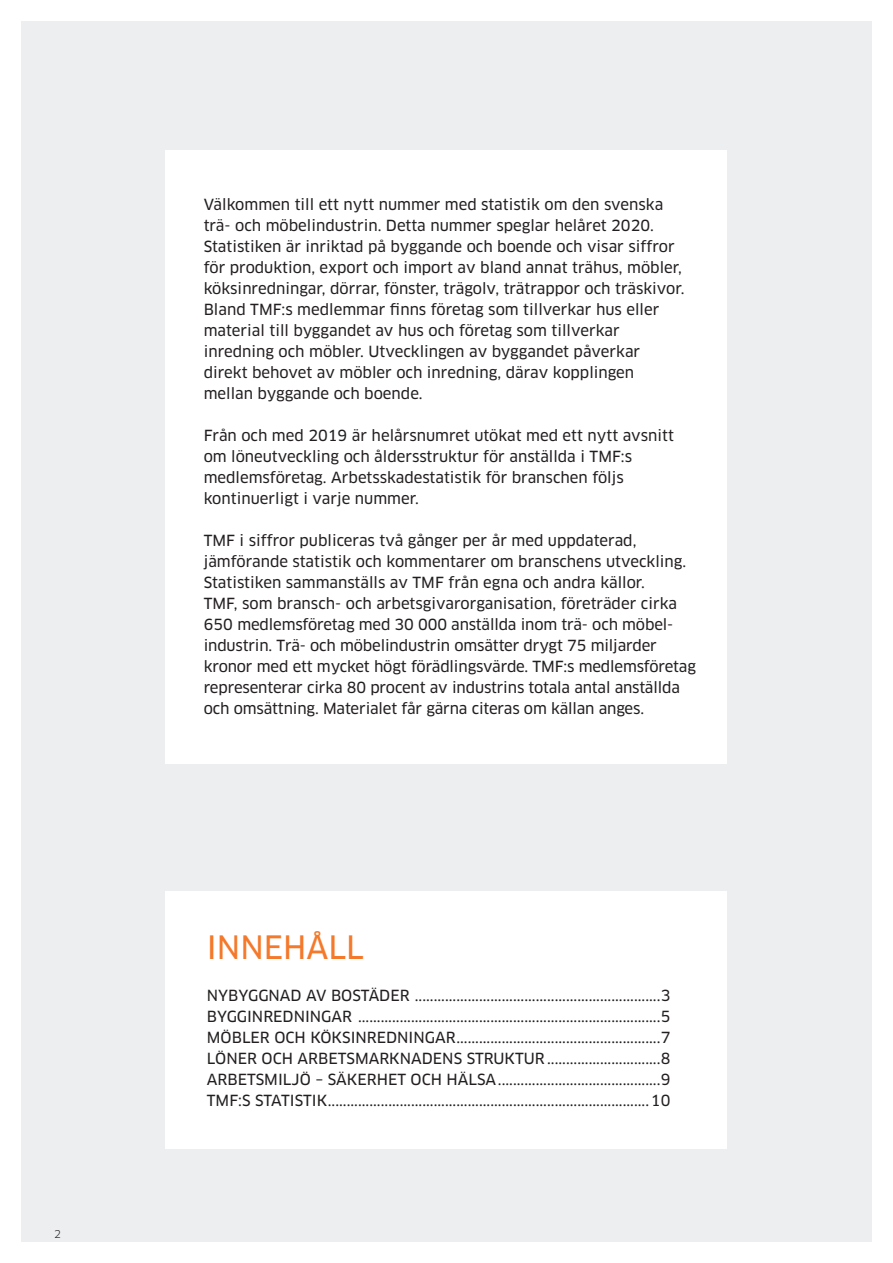
<style>
.page{position:relative;width:893px;height:1263px;background:#fff}
.page>*{position:absolute;margin:0;border:0;box-sizing:border-box;transform-origin:0 0}
.Bröd_start{font:31.5px "Clan News";color:#f4792a}
.t1{font:15px/21px "Clan News";color:#231f20}
.t2{font:10.5px "Clan";color:#231f20}
</style>
<div class="page">
<div style="left:21px;top:21px;width:851px;height:1221px;background:#eceeef"></div>
<div style="left:166px;top:150px;width:561px;height:613px;background:#fff"></div>
<div style="left:166px;top:891px;width:561px;height:257px;background:#fff"></div>
<p class="t2" style="left:54px;top:1227px;width:8px">2</p>
<p class="t1" style="left:204px;top:194px;width:461px">Välkommen till ett nytt nummer med statistik om den svenska trä- och möbelindustrin. Detta nummer speglar helåret 2020.</p>
<p class="t1" style="left:204px;top:236px;width:482px">Statistiken är inriktad på byggande och boende och visar siffror för produktion, export och import av bland annat trähus, möbler, köksinredningar, dörrar, fönster, trägolv, trätrappor och träskivor.<br>Bland TMF:s medlemmar finns företag som tillverkar hus eller material till byggandet av hus och företag som tillverkar inredning och möbler. Utvecklingen av byggandet påverkar direkt behovet av möbler och inredning, därav kopplingen mellan byggande och boende.</p>
<p class="t1" style="left:204px;top:425px;width:472px">Från och med 2019 är helårsnumret utökat med ett nytt avsnitt om löneutveckling och åldersstruktur för anställda i TMF:s medlemsföretag. Arbetsskadestatistik för branschen följs kontinuerligt i varje nummer.</p>
<p class="t1" style="left:204px;top:530px;width:494px">TMF i siffror publiceras två gånger per år med uppdaterad, jämförande statistik och kommentarer om branschens utveckling.<br>Statistiken sammanställs av TMF från egna och andra källor.<br>TMF, som bransch- och arbetsgivarorganisation, företräder cirka 650 medlemsföretag med 30 000 anställda inom trä- och möbel&shy;industrin. Trä- och möbelindustrin omsätter drygt 75 miljarder kronor med ett mycket högt förädlingsvärde. TMF:s medlemsföretag representerar cirka 80 procent av industrins totala antal anställda och omsättning. Materialet får gärna citeras om källan anges.</p>
<p class="Bröd_start" style="left:207px;top:927px;width:159px">INNEHÅLL</p>
<p class="t1" style="left:207px;top:985px;width:465px">NYBYGGNAD AV BOSTÄDER .................................................................3</p>
<p class="t1" style="left:207px;top:1006px;width:465px">BYGGINREDNINGAR ................................................................................5</p>
<p class="t1" style="left:207px;top:1027px;width:465px">MÖBLER OCH KÖKSINREDNINGAR......................................................7</p>
<p class="t1" style="left:207px;top:1048px;width:465px">LÖNER OCH ARBETSMARKNADENS STRUKTUR..............................8</p>
<p class="t1" style="left:207px;top:1069px;width:465px">ARBETSMILJÖ – SÄKERHET OCH HÄLSA...........................................9</p>
<p class="t1" style="left:207px;top:1090px;width:465px">TMF:S STATISTIK.....................................................................................10</p>
</div>
